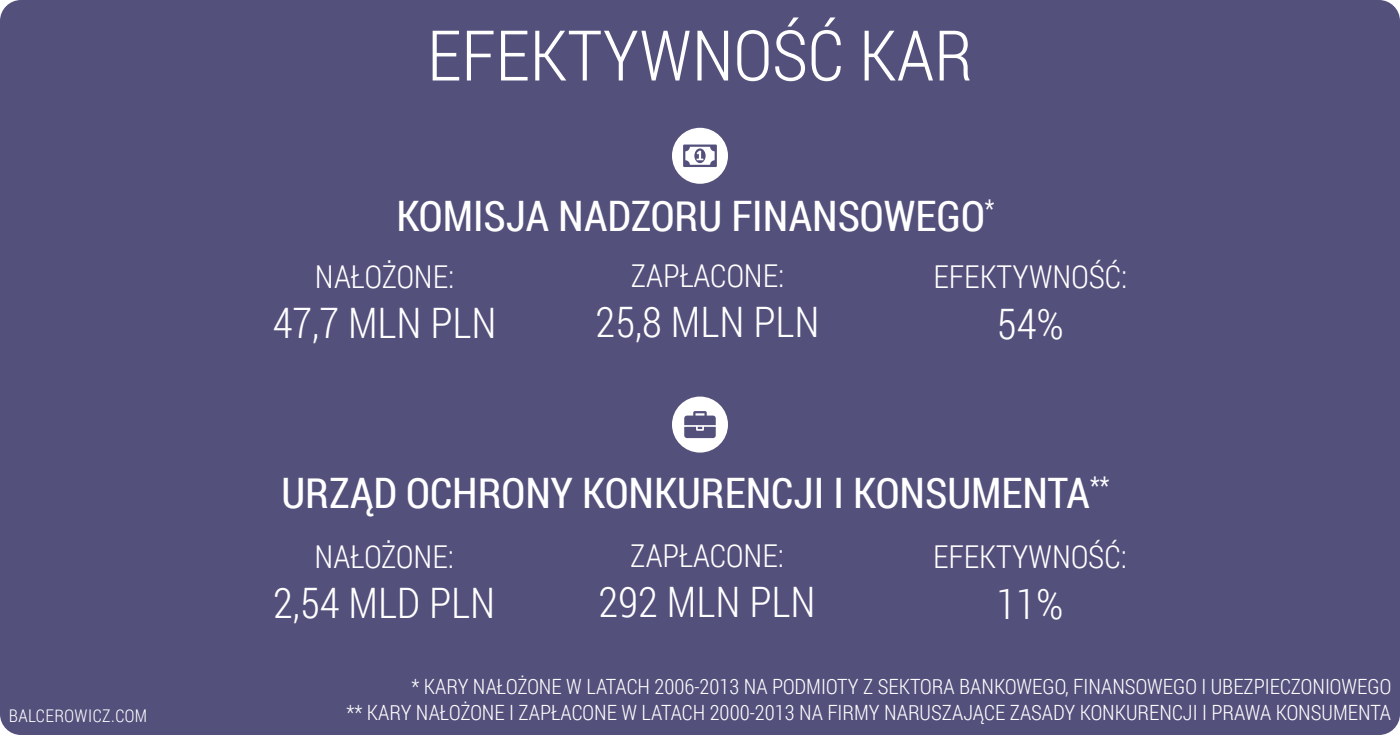
<style>
.page{position:relative;width:1400px;height:735px;background:#53507c}
.page>*{position:absolute;margin:0;border:0;box-sizing:border-box;transform-origin:0 0}
.t1{font:300 70px "Roboto Condensed";color:#fff}
.t2{font:42px "Roboto Condensed";color:#fff}
.t3{font:300 42px "Roboto Condensed";color:#fff}
.t4{font:300 31.5px "Roboto Condensed";color:#fff}
.t5{font:300 21px/25.2px "Roboto Condensed";color:#fff;text-align:right}
.t6{font:300 17.5px "Roboto Condensed";letter-spacing:.025em;color:#fff}
</style>
<div class="page">
<div style="left:672px;top:128px;width:56px;height:56px;background:#fff;border-radius:50%"></div>
<svg style="left:683px;top:145px;width:34px;height:22px"></svg>
<div style="left:672px;top:397px;width:56px;height:56px;background:#fff;border-radius:50%"></div>
<svg style="left:684px;top:411px;width:32px;height:27px"></svg>
<p class="t6" style="left:9px;top:703px;width:140px">BALCEROWICZ.COM</p>
<h1 class="t1" style="left:427px;top:7px;width:547px">EFEKTYWNOŚĆ KAR</h1>
<h2 class="t2" style="left:396px;top:187px;width:600px">KOMISJA NADZORU FINANSOWEGO<sup>*</sup></h2>
<h3 class="t4" style="left:315px;top:255px;width:141px">NAŁOŻONE:</h3>
<h2 class="t3" style="left:273px;top:294px;width:225px">47,7 MLN PLN</h2>
<h3 class="t4" style="left:631px;top:254px;width:155px">ZAPŁACONE:</h3>
<h2 class="t3" style="left:596px;top:293px;width:225px">25,8 MLN PLN</h2>
<h3 class="t4" style="left:933px;top:255px;width:195px">EFEKTYWNOŚĆ:</h3>
<h2 class="t3" style="left:997px;top:295px;width:68px">54%</h2>
<h2 class="t2" style="left:282px;top:464px;width:829px">URZĄD OCHRONY KONKURENCJI I KONSUMENTA<sup>**</sup></h2>
<h3 class="t4" style="left:314px;top:535px;width:141px">NAŁOŻONE:</h3>
<h2 class="t3" style="left:273px;top:574px;width:224px">2,54 MLD PLN</h2>
<h3 class="t4" style="left:630px;top:534px;width:155px">ZAPŁACONE:</h3>
<h2 class="t3" style="left:599px;top:573px;width:218px">292 MLN PLN</h2>
<h3 class="t4" style="left:933px;top:535px;width:195px">EFEKTYWNOŚĆ:</h3>
<h2 class="t3" style="left:996px;top:575px;width:68px">11%</h2>
<p class="t5" style="left:347px;top:674px;width:1046px">* KARY NAŁOŻONE W LATACH 2006-2013 NA PODMIOTY Z SEKTORA BANKOWEGO, FINANSOWEGO I UBEZPIECZONIOWEGO<br>** KARY NAŁOŻONE I ZAPŁACONE W LATACH 2000-2013 NA FIRMY NARUSZAJĄCE ZASADY KONKURENCJI I PRAWA KONSUMENTA</p>
</div>
